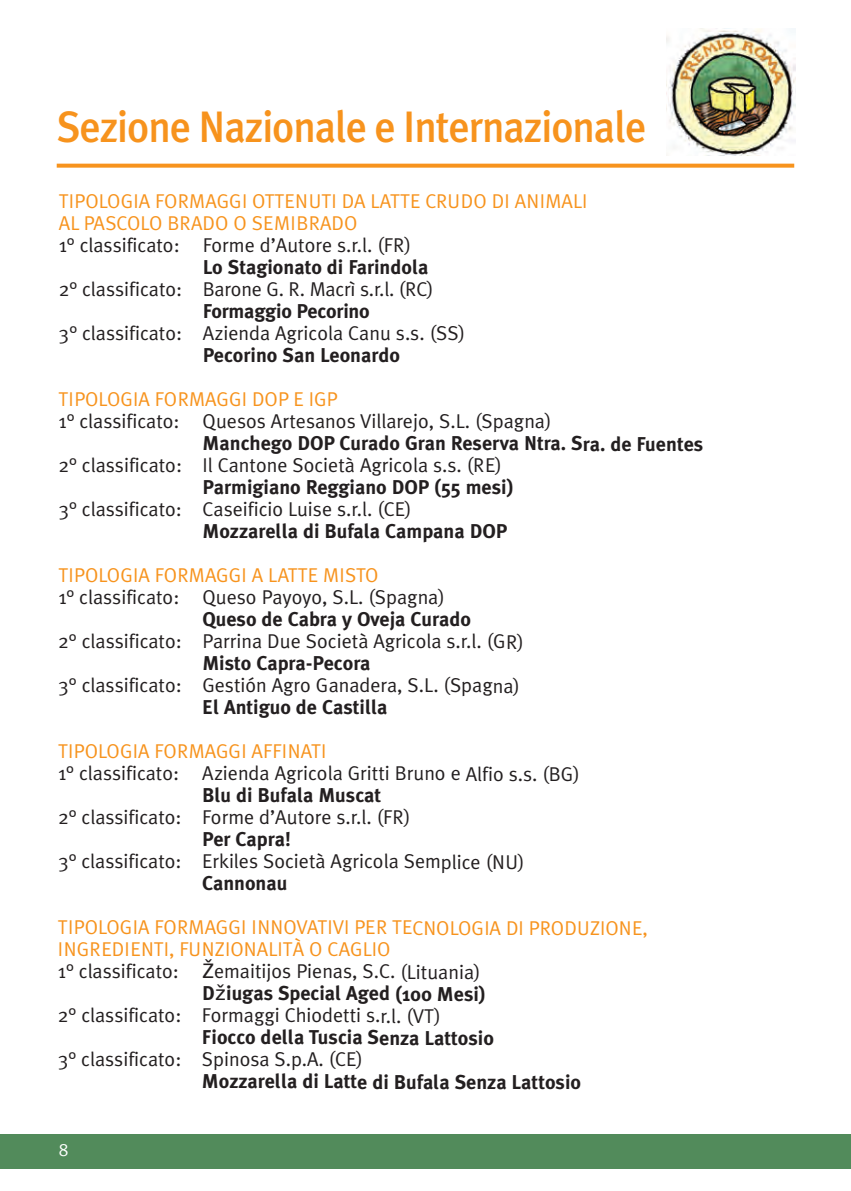
<style>
.page{position:relative;width:851px;height:1191px;background:#fff}
.page>*{position:absolute;margin:0;border:0;box-sizing:border-box;transform-origin:0 0}
.t1{font:500 44px "Meta Plus";letter-spacing:-.025em;color:#f7931d;scale:.95 1}
.t2{font:20px "Meta Plus Normal";color:#231f20}
.t3{font:700 20px "Meta Plus";color:#231f20}
.t4{font:20px/22px "Meta Plus Normal";color:#f7931d}
.t5{font:18px "Meta Plus Normal";color:#fff}
.s1{color:#231f20}
.s2{font-family:"Lucida Grande";color:#231f20}
.s3{font-family:"Lucida Grande";font-weight:400}
</style>
<div class="page">
<div style="left:0;top:1134px;width:850px;height:34px;background:#528b5b"></div>
<svg style="left:57px;top:164px;width:737px;height:4px;fill:#f7931d"></svg>
<img style="left:666px;top:28px;width:129px;height:127px">
<h1 class="t1" style="left:57px;top:101px;width:622px">Sezione Nazionale e Internazionale</h1>
<p class="t4" style="left:59px;top:190px;width:530px">TIPOLOGIA FORMAGGI OTTENUTI DA LATTE CRUDO DI ANIMALI<br>AL PASCOLO BRADO O SEMIBRADO</p>
<p class="t2" style="left:59px;top:233px;width:354px">1° classificato: Forme d’Autore s.r.l. (FR)</p>
<p class="t3" style="left:203px;top:255px;width:227px">Lo Stagionato di Farindola</p>
<p class="t2" style="left:59px;top:277px;width:376px">2° classificato: Barone G. R. Macrì s.r.l. (RC)</p>
<p class="t3" style="left:203px;top:299px;width:168px">Formaggio Pecorino</p>
<p class="t2" style="left:59px;top:321px;width:408px">3° classificato: Azienda Agricola Canu s.s. (SS)</p>
<p class="t3" style="left:203px;top:343px;width:199px">Pecorino San Leonardo</p>
<p class="t4" style="left:59px;top:388px;width:280px">TIPOLOGIA FORMAGGI DOP E IGP</p>
<p class="t2" style="left:58px;top:409px;width:494px">1° classificato: Quesos Artesanos Villarejo, S.L. (Spagna)</p>
<p class="t3" style="left:202px;top:432px;width:502px">Manchego DOP Curado Gran Reserva Ntra. Sra. de Fuentes</p>
<p class="t2" style="left:58px;top:453px;width:445px">2° classificato: Il Cantone Società Agricola s.s. (RE)</p>
<p class="t3" style="left:202px;top:475px;width:312px">Parmigiano Reggiano DOP (55 mesi)</p>
<p class="t2" style="left:58px;top:497px;width:354px">3° classificato: Caseificio Luise s.r.l. (CE)</p>
<p class="t3" style="left:202px;top:519px;width:306px">Mozzarella di Bufala Campana DOP</p>
<p class="t4" style="left:58px;top:564px;width:322px">TIPOLOGIA FORMAGGI A LATTE MISTO</p>
<p class="t2" style="left:58px;top:585px;width:388px">1° classificato: Queso Payoyo, S.L. (Spagna)</p>
<p class="t3" style="left:202px;top:607px;width:270px">Queso de Cabra y Oveja Curado</p>
<p class="t2" style="left:58px;top:629px;width:467px">2° classificato: Parrina Due Società Agricola s.r.l. (GR)</p>
<p class="t3" style="left:202px;top:651px;width:170px">Misto Capra-Pecora</p>
<p class="t2" style="left:58px;top:673px;width:463px">3° classificato: Gestión Agro Ganadera, S.L. (Spagna)</p>
<p class="t3" style="left:202px;top:695px;width:187px">El Antiguo de Castilla</p>
<p class="t4" style="left:58px;top:740px;width:270px">TIPOLOGIA FORMAGGI AFFINATI</p>
<p class="t2" style="left:58px;top:761px;width:523px">1° classificato: Azienda Agricola Gritti Bruno e Alfio s.s. (BG)</p>
<p class="t3" style="left:202px;top:783px;width:180px">Blu di Bufala Muscat</p>
<p class="t2" style="left:58px;top:805px;width:354px">2° classificato: Forme d’Autore s.r.l. (FR)</p>
<p class="t3" style="left:202px;top:827px;width:90px">Per Capra!</p>
<p class="t2" style="left:58px;top:849px;width:468px">3° classificato: Erkiles Società Agricola Semplice (NU)</p>
<p class="t3" style="left:202px;top:871px;width:87px">Cannonau</p>
<p class="t4" style="left:58px;top:916px;width:591px">TIPOLOGIA FORMAGGI INNOVATIVI PER TECNOLOGIA DI PRODUZIONE,<br>INGREDIENTI, FUNZIONALITÀ O CAGLIO<br><span class="s1">1° classificato:</span> <span class="s2">Ž</span><span class="s1">emaitijos Pienas, S.C. (Lituania)</span></p>
<p class="t3" style="left:202px;top:981px;width:285px">D<span class="s3">ž</span>iugas Special Aged (100 Mesi)</p>
<p class="t2" style="left:58px;top:1003px;width:384px">2° classificato: Formaggi Chiodetti s.r.l. (VT)</p>
<p class="t3" style="left:202px;top:1025px;width:293px">Fiocco della Tuscia Senza Lattosio</p>
<p class="t2" style="left:58px;top:1047px;width:306px">3° classificato: Spinosa S.p.A. (CE)</p>
<p class="t3" style="left:202px;top:1070px;width:380px">Mozzarella di Latte di Bufala Senza Lattosio</p>
<p class="t5" style="left:59px;top:1139px;width:11px">8</p>
</div>
